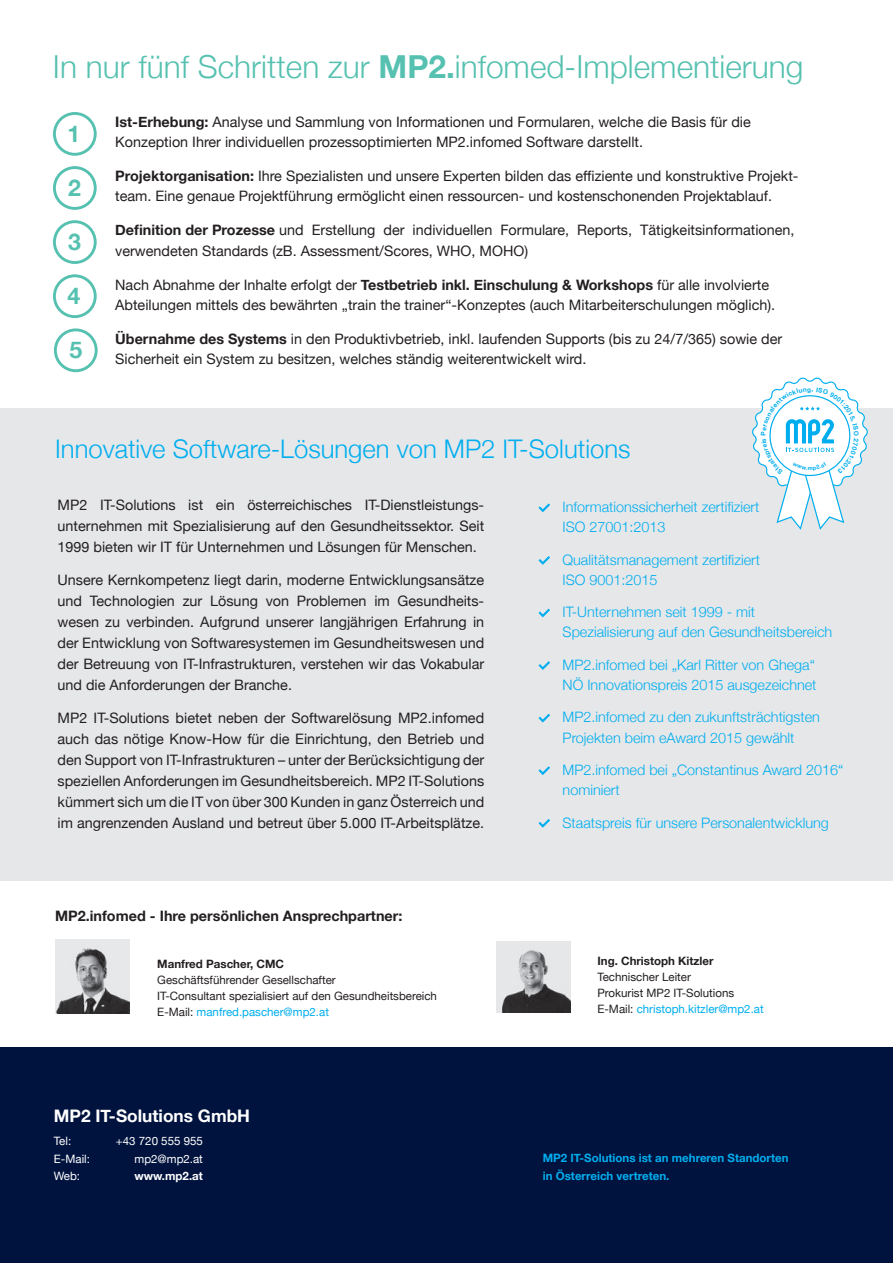
<style>
.page{position:relative;width:893px;height:1263px;background:#fff}
.page>*{position:absolute;margin:0;border:0;box-sizing:border-box;transform-origin:0 0}
.t1{font:300 31.65px "Helvetica Neue";color:#56c1b0}
.t2{font:300 25.65px "Helvetica Neue";color:#00aeef}
.t3{font:700 23.1px "Helvetica Neue";color:#56c1b0}
.t4{font:700 17.25px "Helvetica Neue";color:#fff}
.t5{font:14.4px/21px "Helvetica Neue";color:#231f20}
.t6{font:300 14.4px/20.1px "Helvetica Neue";color:#00aeef}
.t7{font:700 14.4px "Helvetica Neue";color:#231f20}
.t8{font:11.55px/15.9px "Helvetica Neue";color:#231f20}
.t9{font:700 11.55px/17.2px "Helvetica Neue";color:#00aeef}
.t10{font:700 11.55px "Helvetica Neue";color:#231f20}
.t11{font:11.55px "Helvetica Neue";color:#fff}
.t12{font:700 11.55px "Helvetica Neue";color:#fff}
.s1{font-weight:700}
.s2{color:#00aeef}
</style>
<div class="page">
<div style="left:0;top:408px;width:893px;height:472px;background:#e6e7e9"></div>
<div style="left:0;top:1048px;width:893px;height:215px;background:#00133e"></div>
<svg style="left:539px;top:503px;width:11px;height:9px"></svg>
<svg style="left:539px;top:556px;width:11px;height:9px"></svg>
<svg style="left:539px;top:609px;width:11px;height:8px"></svg>
<svg style="left:539px;top:661px;width:11px;height:9px"></svg>
<svg style="left:539px;top:714px;width:11px;height:8px"></svg>
<svg style="left:539px;top:766px;width:11px;height:9px"></svg>
<svg style="left:539px;top:819px;width:11px;height:8px"></svg>
<img style="left:55px;top:940px;width:74px;height:73px">
<img style="left:496px;top:941px;width:74px;height:71px">
<div style="left:53px;top:112px;width:44px;height:44px;border:3px solid #56c1b0;border-radius:50%"></div>
<div style="left:53px;top:166px;width:44px;height:44px;border:3px solid #56c1b0;border-radius:50%"></div>
<div style="left:53px;top:220px;width:44px;height:44px;border:3px solid #56c1b0;border-radius:50%"></div>
<div style="left:53px;top:274px;width:44px;height:44px;border:3px solid #56c1b0;border-radius:50%"></div>
<div style="left:54px;top:328px;width:44px;height:44px;border:3px solid #56c1b0;border-radius:50%"></div>
<svg style="left:752px;top:377px;width:116px;height:153px"></svg>
<h1 class="t1" style="left:53px;top:41px;width:752px">In nur fünf Schritten zur <span class="s1">MP2.</span>infomed-Implementierung</h1>
<h3 class="t3" style="left:67px;top:115px;width:14px">1</h3>
<h3 class="t3" style="left:68px;top:169px;width:14px">2</h3>
<h3 class="t3" style="left:68px;top:224px;width:14px">3</h3>
<h3 class="t3" style="left:67px;top:278px;width:14px">4</h3>
<h3 class="t3" style="left:69px;top:332px;width:14px">5</h3>
<p class="t5" style="left:115px;top:113px;width:637px;line-height:20.1px"><span class="s1">Ist-Erhebung:</span> Analyse und Sammlung von Informationen und Formularen, welche die Basis für die<br>Konzeption Ihrer individuellen prozessoptimierten MP2.infomed Software darstellt.</p>
<p class="t5" style="left:115px;top:167px;width:685px;line-height:20.1px"><span class="s1">Projektorganisation:</span> Ihre Spezialisten und unsere Experten bilden das effiziente und konstruktive Projekt&shy;team. Eine genaue Projektführung ermöglicht einen ressourcen- und kostenschonenden Projektablauf.</p>
<p class="t5" style="left:115px;top:221px;width:681px;line-height:20.1px"><span class="s1">Definition der Prozesse</span> und Erstellung der individuellen Formulare, Reports, Tätigkeitsinformationen, verwendeten Standards (zB. Assessment/Scores, WHO, MOHO)</p>
<p class="t5" style="left:115px;top:275px;width:661px;line-height:20.1px">Nach Abnahme der Inhalte erfolgt der <span class="s1">Testbetrieb inkl. Einschulung &amp; Workshops</span> für alle involvierte<br>Abteilungen mittels des bewährten „train the trainer“-Konzeptes (auch Mitarbeiterschulungen möglich).</p>
<p class="t5" style="left:115px;top:329px;width:669px;line-height:20.1px"><span class="s1">Übernahme des Systems</span> in den Produktivbetrieb, inkl. laufenden Supports (bis zu 24/7/365) sowie der<br>Sicherheit ein System zu besitzen, welches ständig weiterentwickelt wird.</p>
<h2 class="t2" style="left:55px;top:428px;width:577px">Innovative Software-Lösungen von MP2 IT-Solutions</h2>
<p class="t5" style="left:58px;top:496px;width:428px;text-align:justify">MP2 IT-Solutions ist ein österreichisches IT-Dienstleistungs&shy;unternehmen mit Spezialisierung auf den Gesundheitssektor. Seit 1999 bieten wir IT für Unternehmen und Lösungen für Menschen.</p>
<p class="t5" style="left:58px;top:570px;width:428px;text-align:justify">Unsere Kernkompetenz liegt darin, moderne Entwicklungsansätze und Technologien zur Lösung von Problemen im Gesundheits&shy;wesen zu verbinden. Aufgrund unserer langjährigen Erfahrung in der Entwicklung von Softwaresystemen im Gesundheitswesen und der Betreuung von IT-Infrastrukturen, verstehen wir das Vokabular und die Anforderungen der Branche.</p>
<p class="t5" style="left:58px;top:708px;width:428px;text-align:justify">MP2 IT-Solutions bietet neben der Softwarelösung MP2.infomed auch das nötige Know-How für die Einrichtung, den Betrieb und den Support von IT-Infrastrukturen – unter der Berücksichtigung der speziellen Anforderungen im Gesundheitsbereich. MP2 IT-Solutions kümmert sich um die IT von über 300 Kunden in ganz Österreich und im angrenzenden Ausland und betreut über 5.000 IT-Arbeitsplätze.</p>
<p class="t7" style="left:55px;top:904px;width:349px">MP2.infomed - Ihre persönlichen Ansprechpartner:</p>
<p class="t10" style="left:157px;top:955px;width:128px">Manfred Pascher, CMC</p>
<p class="t8" style="left:157px;top:973px;width:281px">Geschäftsführender Gesellschafter<br>IT-Consultant spezialisiert auf den Gesundheitsbereich<br>E-Mail: <span class="s2">manfred.pascher@mp2.at</span></p>
<p class="t4" style="left:54px;top:1102px;width:198px">MP2 IT-Solutions GmbH</p>
<p class="t11" style="left:54px;top:1133px;width:19px">Tel:</p>
<p class="t11" style="left:116px;top:1133px;width:88px">+43 720 555 955</p>
<p class="t11" style="left:54px;top:1150px;width:38px">E-Mail:</p>
<p class="t11" style="left:135px;top:1150px;width:70px">mp2@mp2.at</p>
<p class="t11" style="left:54px;top:1167px;width:28px">Web:</p>
<p class="t12" style="left:134px;top:1167px;width:70px">www.mp2.at</p>
<p class="t6" style="left:563px;top:496px;width:198px">Informationssicherheit zertifiziert<br>ISO 27001:2013</p>
<p class="t6" style="left:563px;top:548px;width:199px">Qualitätsmanagement zertifiziert<br>ISO 9001:2015</p>
<p class="t6" style="left:563px;top:601px;width:271px">IT-Unternehmen seit 1999 - mit<br>Spezialisierung auf den Gesundheitsbereich</p>
<p class="t6" style="left:563px;top:654px;width:255px">MP2.infomed bei „Karl Ritter von Ghega“<br>NÖ Innovationspreis 2015 ausgezeichnet</p>
<p class="t6" style="left:563px;top:706px;width:259px">MP2.infomed zu den zukunftsträchtigsten<br>Projekten beim eAward 2015 gewählt</p>
<p class="t6" style="left:563px;top:759px;width:282px">MP2.infomed bei „Constantinus Award 2016“ nominiert</p>
<p class="t6" style="left:563px;top:811px;width:268px">Staatspreis für unsere Personalentwicklung</p>
<p class="t10" style="left:597px;top:952px;width:118px">Ing. Christoph Kitzler</p>
<p class="t8" style="left:597px;top:970px;width:168px">Technischer Leiter<br>Prokurist MP2 IT-Solutions<br>E-Mail: <span class="s2">christoph.kitzler@mp2.at</span></p>
<p class="t9" style="left:543px;top:1150px;width:247px">MP2 IT-Solutions ist an mehreren Standorten in Österreich vertreten.</p>
</div>
